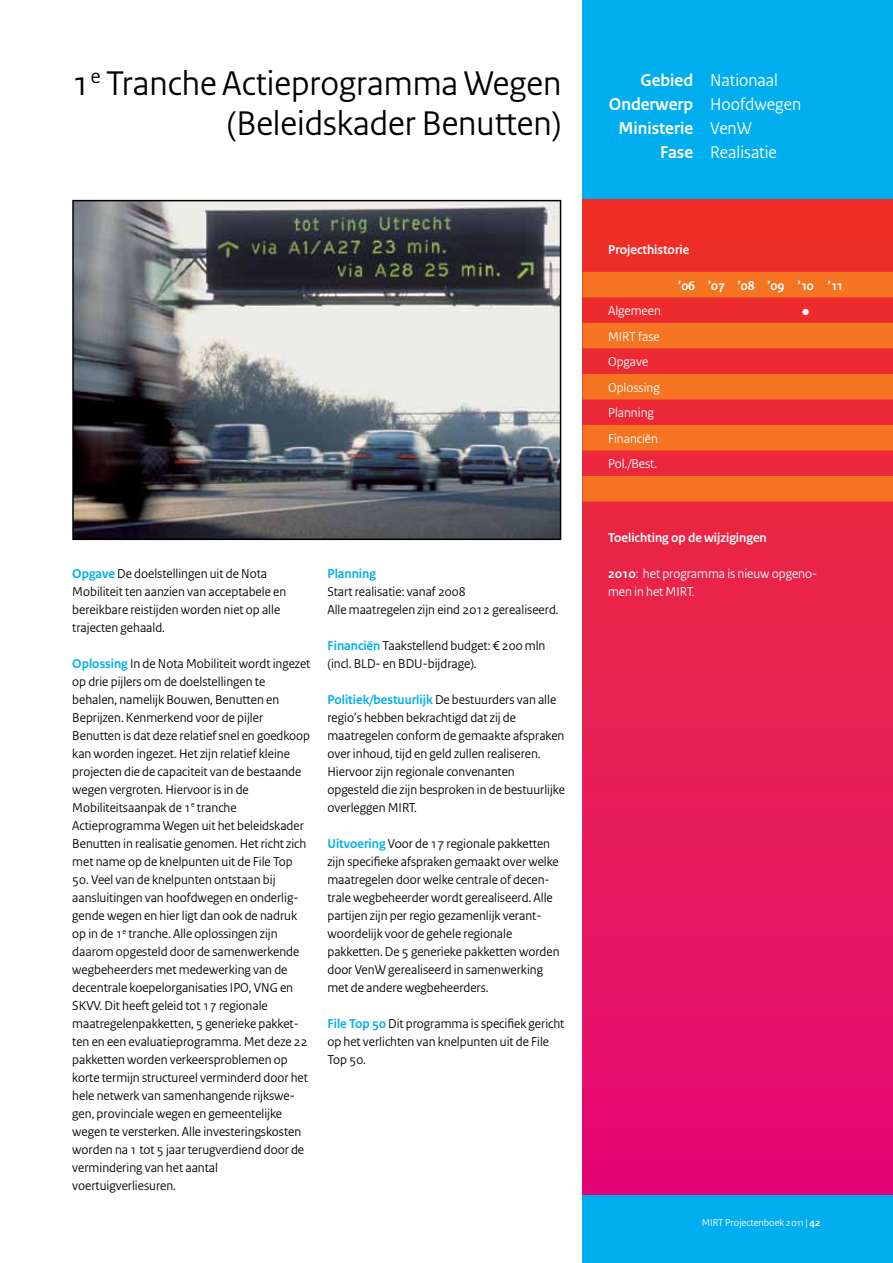
<style>
.page{position:relative;width:893px;height:1263px;background:#fff}
.page>*{position:absolute;margin:0;border:0;box-sizing:border-box;transform-origin:0 0}
.t1{font:36px/39.6px "Rijksoverheid Sans";color:#000;text-align:right}
.t2{font:700 27px "Rijksoverheid Sans";color:#fff}
.t3{font:18px "Rijksoverheid Sans";color:#fff}
.t4{font:700 18px "Rijksoverheid Sans";color:#fff}
.t5{font:13.5px/18px "Rijksoverheid Sans";color:#000}
.t6{font:13.5px/25.5px "Rijksoverheid Sans";color:#fff}
.t7{font:700 13.5px "Rijksoverheid Sans";color:#fff}
.t8{font:700 13.5px "Rijksoverheid Sans";color:#00aeef}
.t9{font:10.5px "Rijksoverheid Sans";color:#fff}
.s1{font-weight:700;color:#00aeef}
.s2{font-weight:700}
.s3{font-weight:400}
</style>
<div class="page">
<div style="left:583px;top:0;width:310px;height:1263px;background:#00aeef"></div>
<svg style="left:583px;top:200px;width:310px;height:995px;background:#e71a56"></svg>
<img style="left:75px;top:203px;width:483px;height:334px">
<div style="left:72px;top:200px;width:489px;height:340px;border:2px solid #000"></div>
<svg style="left:583px;top:272px;width:310px;height:229px;background:#f05229"></svg>
<h1 class="t1" style="left:72px;top:64px;width:490px">1<sup>e</sup> Tranche Actieprogramma Wegen (Beleidskader Benutten)</h1>
<p class="t5" style="left:72px;top:565px;width:215px"><span class="s1">Opgave</span> De doelstellingen uit de Nota Mobiliteit ten aanzien van acceptabele en bereikbare reistijden worden niet op alle trajecten gehaald.</p>
<p class="t5" style="left:72px;top:655px;width:240px"><span class="s1">Oplossing</span> In de Nota Mobiliteit wordt ingezet op drie pijlers om de doelstellingen te behalen, namelijk Bouwen, Benutten en Beprijzen. Kenmerkend voor de pijler Benutten is dat deze relatief snel en goedkoop kan worden ingezet. Het zijn relatief kleine projecten die de capaciteit van de bestaande wegen vergroten. Hiervoor is in de Mobiliteitsaanpak de 1<sup>e</sup> tranche Actieprogramma Wegen uit het beleidskader Benutten in realisatie genomen. Het richt zich met name op de knelpunten uit de File Top</p>
<p class="t5" style="left:72px;top:871px;width:237px">50. Veel van de knelpunten ontstaan bij aansluitingen van hoofdwegen en onderlig&shy;gende wegen en hier ligt dan ook de nadruk op in de 1<sup>e</sup> tranche. Alle oplossingen zijn daarom opgesteld door de samenwerkende wegbeheerders met medewerking van de decentrale koepelorganisaties IPO, VNG en SKVV. Dit heeft geleid tot 17 regionale maatregelenpakketten, 5 generieke pakket&shy;ten en een evaluatieprogramma. Met deze 22 pakketten worden verkeersproblemen op korte termijn structureel verminderd door het hele netwerk van samenhangende rijkswe&shy;gen, provinciale wegen en gemeentelijke wegen te versterken. Alle investeringskosten worden na 1 tot 5 jaar terugverdiend door de vermindering van het aantal voertuigverliesuren.</p>
<p class="t8" style="left:327px;top:566px;width:50px">Planning</p>
<p class="t5" style="left:327px;top:583px;width:233px">Start realisatie: vanaf 2008<br>Alle maatregelen zijn eind 2012 gerealiseerd.</p>
<p class="t5" style="left:327px;top:637px;width:219px"><span class="s1">Financiën</span> Taakstellend budget: € 200 mln (incl. BLD- en BDU-bijdrage).</p>
<p class="t5" style="left:327px;top:691px;width:239px"><span class="s1">Politiek/bestuurlijk</span> De bestuurders van alle regio’s hebben bekrachtigd dat zij de maatregelen conform de gemaakte afspraken over inhoud, tijd en geld zullen realiseren.<br>Hiervoor zijn regionale convenanten opgesteld die zijn besproken in de bestuurlijke overleggen MIRT.</p>
<p class="t5" style="left:327px;top:835px;width:234px"><span class="s1">Uitvoering</span> Voor de 17 regionale pakketten zijn specifieke afspraken gemaakt over welke maatregelen door welke centrale of decen&shy;trale wegbeheerder wordt gerealiseerd. Alle partijen zijn per regio gezamenlijk verant&shy;woordelijk voor de gehele regionale pakketten. De 5 generieke pakketten worden door VenW gerealiseerd in samenwerking met de andere wegbeheerders.</p>
<p class="t5" style="left:327px;top:1014px;width:238px"><span class="s1">File Top 50</span> Dit programma is specifiek gericht op het verlichten van knelpunten uit de File<br>Top 50.</p>
<h3 class="t3" style="left:641px;top:70px;width:139px"><span class="s2">Gebied</span> Nationaal</h3>
<h3 class="t3" style="left:609px;top:94px;width:194px"><span class="s2">Onderwerp</span> Hoofdwegen</h3>
<h3 class="t4" style="left:618px;top:118px;width:135px">Ministerie <span class="s3">VenW</span></h3>
<h3 class="t3" style="left:660px;top:141px;width:118px"><span class="s2">Fase</span> Realisatie</h3>
<p class="t7" style="left:608px;top:242px;width:83px">Projecthistorie</p>
<p class="t7" style="left:678px;top:278px;width:166px">’06 ’07 ’08 ’09 ’10 ’11</p>
<p class="t6" style="left:608px;top:298px;width:54px">Algemeen</p>
<h2 class="t2" style="left:802px;top:296px;width:9px">•</h2>
<p class="t6" style="left:608px;top:324px;width:53px">MIRT fase<br>Opgave<br>Oplossing<br>Planning<br>Financiën<br>Pol./Best.</p>
<p class="t7" style="left:608px;top:530px;width:160px">Toelichting op de wijzigingen</p>
<p class="t6" style="left:608px;top:565px;width:211px;line-height:18px"><span class="s2">2010</span>: het programma is nieuw opgeno&shy;men in het MIRT.</p>
<p class="t9" style="left:702px;top:1216px;width:120px">MIRT Projectenboek 2011 | <span class="s2">42</span></p>
</div>
